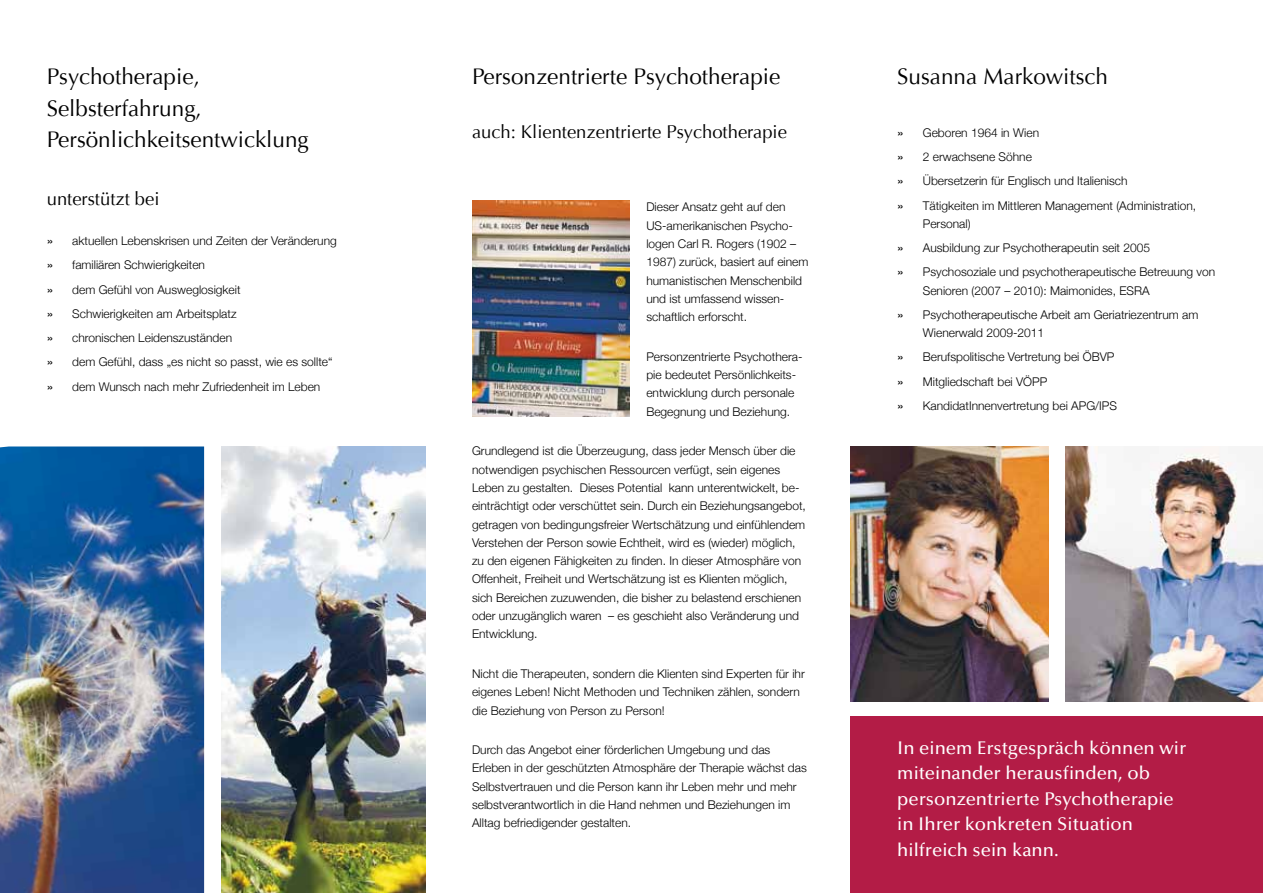
<style>
.page{position:relative;width:1263px;height:893px;background:#fff}
.page>*{position:absolute;margin:0;border:0;box-sizing:border-box;transform-origin:0 0}
.t1{font:22.5px/31.5px "Optima";color:#000}
.t2{font:500 18.45px/25.5px "Optima LT";color:#fff}
.t3{font:18.45px "Optima";color:#000}
.t4{font:300 12px/18.3px "Helvetica Neue";color:#000}
.s1{font-family:"Helvetica";font-weight:400}
</style>
<div class="page">
<div style="left:850px;top:716px;width:413px;height:177px;background:#b31c46"></div>
<img style="left:221px;top:446px;width:204px;height:447px">
<img style="left:850px;top:446px;width:198px;height:256px">
<img style="left:0;top:446px;width:204px;height:447px">
<img style="left:1065px;top:446px;width:198px;height:256px">
<img style="left:472px;top:201px;width:157px;height:215px">
<h1 class="t1" style="left:47px;top:61px;width:264px">Psychotherapie,<br>Selbsterfahrung,<br>Persönlichkeitsentwicklung</h1>
<h2 class="t3" style="left:47px;top:189px;width:114px">unterstützt bei</h2>
<p class="t4" style="left:47px;top:228px;width:292px;line-height:24.3px"><span class="s1">»</span> aktuellen Lebenskrisen und Zeiten der Veränderung <span class="s1">»</span> familiären Schwierigkeiten<br><span class="s1">»</span> dem Gefühl von Ausweglosigkeit<br><span class="s1">»</span> Schwierigkeiten am Arbeitsplatz<br><span class="s1">»</span> chronischen Leidenszuständen<br><span class="s1">»</span> dem Gefühl, dass „es nicht so passt, wie es sollte“ <span class="s1">»</span> dem Wunsch nach mehr Zufriedenheit im Leben</p>
<h1 class="t1" style="left:472px;top:61px;width:310px">Personzentrierte Psychotherapie</h1>
<h2 class="t3" style="left:472px;top:121px;width:316px">auch: Klientenzentrierte Psychotherapie</h2>
<p class="t4" style="left:646px;top:197px;width:164px">Dieser Ansatz geht auf den<br>US-amerikanischen Psycho&shy;logen Carl R. Rogers (1902 –<br>1987) zurück, basiert auf einem humanistischen Menschenbild und ist umfassend wissen&shy;schaftlich erforscht.</p>
<p class="t4" style="left:646px;top:347px;width:158px">Personzentrierte Psychothera&shy;pie bedeutet Persönlichkeits&shy;entwicklung durch personale<br>Begegnung und Beziehung.</p>
<p class="t4" style="left:472px;top:441px;width:335px">Grundlegend ist die Überzeugung, dass jeder Mensch über die notwendigen psychischen Ressourcen verfügt, sein eigenes Leben zu gestalten. Dieses Potential kann unterentwickelt, be&shy;einträchtigt oder verschüttet sein. Durch ein Beziehungsangebot, getragen von bedingungsfreier Wertschätzung und einfühlendem Verstehen der Person sowie Echtheit, wird es (wieder) möglich, zu den eigenen Fähigkeiten zu finden. In dieser Atmosphäre von Offenheit, Freiheit und Wertschätzung ist es Klienten möglich, sich Bereichen zuzuwenden, die bisher zu belastend erschienen oder unzugänglich waren – es geschieht also Veränderung und Entwicklung.</p>
<p class="t4" style="left:472px;top:664px;width:334px">Nicht die Therapeuten, sondern die Klienten sind Experten für ihr eigenes Leben! Nicht Methoden und Techniken zählen, sondern die Beziehung von Person zu Person!</p>
<p class="t4" style="left:472px;top:740px;width:336px">Durch das Angebot einer förderlichen Umgebung und das Erleben in der geschützten Atmosphäre der Therapie wächst das Selbstvertrauen und die Person kann ihr Leben mehr und mehr selbstverantwortlich in die Hand nehmen und Beziehungen im Alltag befriedigender gestalten.</p>
<h1 class="t1" style="left:897px;top:61px;width:212px">Susanna Markowitsch</h1>
<p class="t4" style="left:897px;top:120px;width:300px;line-height:24.3px"><span class="s1">»</span> Geboren 1964 in Wien<br><span class="s1">»</span> 2 erwachsene Söhne<br><span class="s1">»</span> Übersetzerin für Englisch und Italienisch<br><span class="s1">»</span> Tätigkeiten im Mittleren Management (Administration,</p>
<p class="t4" style="left:897px;top:211px;width:319px;line-height:24.3px;text-indent:26px">Personal)<br><span class="s1">»</span> Ausbildung zur Psychotherapeutin seit 2005<br><span class="s1">»</span> Psychosoziale und psychotherapeutische Betreuung von</p>
<p class="t4" style="left:897px;top:278px;width:303px;line-height:24.3px;text-indent:26px">Senioren (2007 – 2010): Maimonides, ESRA<br><span class="s1">»</span> Psychotherapeutische Arbeit am Geriatriezentrum am</p>
<p class="t4" style="left:897px;top:320px;width:221px;line-height:24.3px;text-indent:26px">Wienerwald 2009-2011<br><span class="s1">»</span> Berufspolitische Vertretung bei ÖBVP <span class="s1">»</span> Mitgliedschaft bei VÖPP<br><span class="s1">»</span> KandidatInnenvertretung bei APG/IPS</p>
<h2 class="t2" style="left:897px;top:735px;width:290px">In einem Erstgespräch können wir miteinander herausfinden, ob personzentrierte Psychotherapie in Ihrer konkreten Situation hilfreich sein kann.</h2>
</div>
